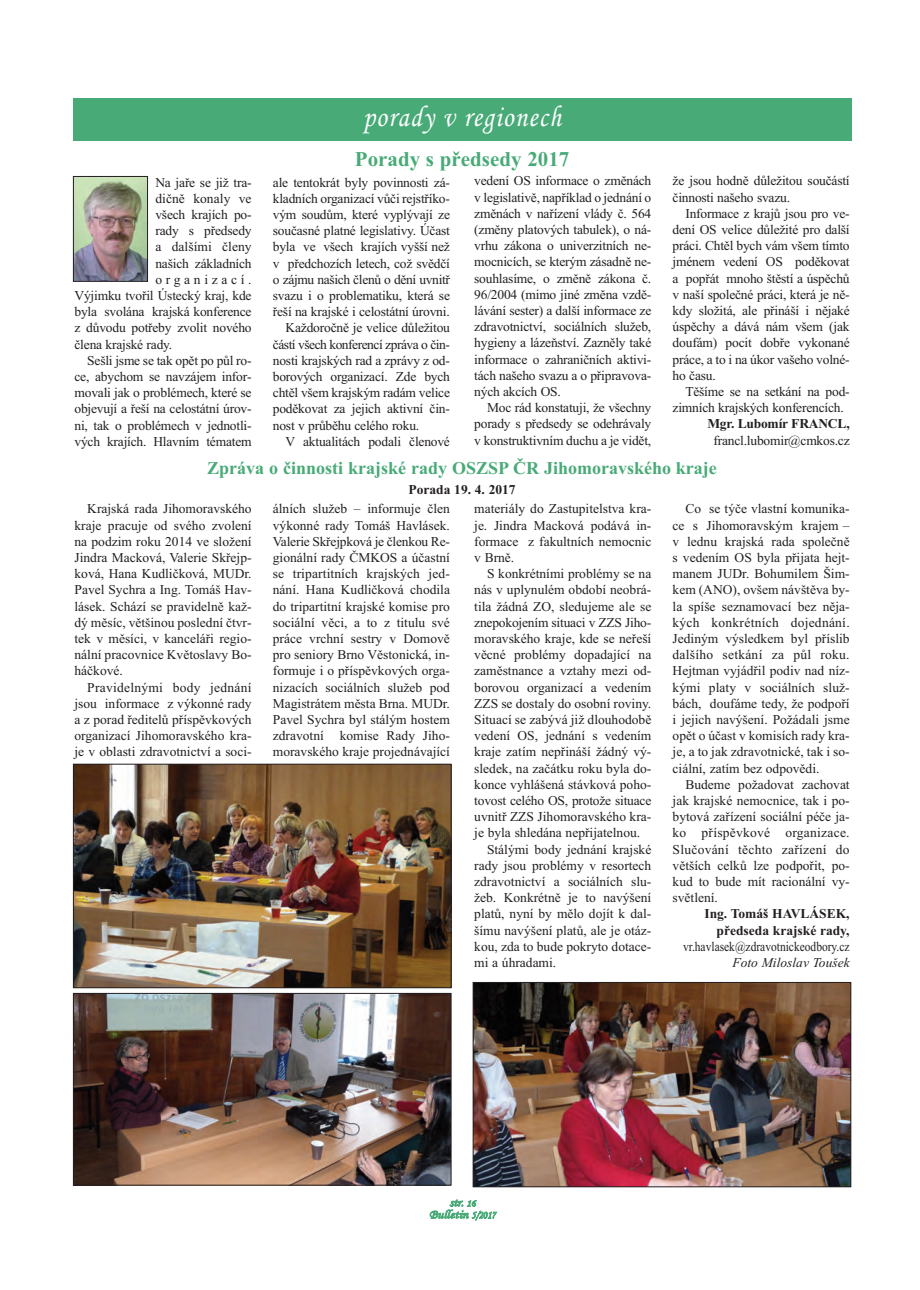
<style>
.page{position:relative;width:920px;height:1290px;background:#fff}
.page>*{position:absolute;margin:0;border:0;box-sizing:border-box;transform-origin:0 0}
.t1{font:30px "Monotype Corsiva";letter-spacing:.045em;color:#fff;scale:.9 1}
.t2{font:700 21px "Times New Roman";color:#48aa77}
.t3{font:700 18px "Times New Roman";color:#48aa77}
.t4{font:13.5px/16.2px "Times New Roman";letter-spacing:-.015em;color:#231f20;text-align:justify}
.t5{font:700 13.5px/16.2px "Times New Roman";color:#231f20;text-align:right}
.t6{font:13.5px "Times New Roman";letter-spacing:-.015em;color:#231f20;scale:.85 1}
.t7{font:13.5px "Times New Roman";letter-spacing:-.035em;color:#231f20}
.t8{font:13.5px "Times New Roman";letter-spacing:.005em;color:#231f20}
.t9{font:italic 13.5px "Times New Roman";color:#231f20}
.t10{font:13.5px "Times New Roman";letter-spacing:.275em;color:#231f20}
.t11{font:12.15px/12px "Monotype Corsiva";letter-spacing:-.015em;color:#48aa77;text-align:center;scale:1.11 1}
.s1{font-size:9.45px}
.s2{font-size:10.5px}
</style>
<div class="page">
<div style="left:73px;top:99px;width:778px;height:42px;background:#48aa77"></div>
<img style="left:75px;top:995px;width:374px;height:188px">
<div style="left:73px;top:993px;width:378px;height:192px;border:1px solid #231f20"></div>
<img style="left:475px;top:984px;width:374px;height:201px">
<div style="left:473px;top:982px;width:378px;height:205px;border:1px solid #231f20"></div>
<img style="left:75px;top:766px;width:374px;height:220px">
<div style="left:73px;top:764px;width:378px;height:224px;border:1px solid #231f20"></div>
<img style="left:75px;top:178px;width:71px;height:102px">
<div style="left:73px;top:176px;width:75px;height:106px;border:1px solid #231f20"></div>
<p class="t4" style="left:155px;top:174px;width:98px">Na jaře se již tra-</p>
<p class="t8" style="left:155px;top:190px;width:98px">dičně konaly ve</p>
<p class="t4" style="left:155px;top:206px;width:98px">všech krajích po-</p>
<p class="t4" style="left:155px;top:222px;width:98px">rady s předsedy</p>
<p class="t8" style="left:155px;top:239px;width:98px">a dalšími členy</p>
<p class="t4" style="left:155px;top:255px;width:98px">našich základních</p>
<p class="t10" style="left:155px;top:271px;width:98px">organizací.</p>
<p class="t4" style="left:75px;top:287px;width:179px">Výjimku tvořil Ústecký kraj, kde</p>
<p class="t4" style="left:75px;top:303px;width:179px">byla svolána krajská konference</p>
<p class="t4" style="left:75px;top:320px;width:179px">z důvodu potřeby zvolit nového</p>
<p class="t4" style="left:75px;top:336px;width:99px">člena krajské rady.</p>
<p class="t4" style="left:87px;top:352px;width:166px">Sešli jsme se tak opět po půl ro-</p>
<p class="t4" style="left:75px;top:368px;width:179px">ce, abychom se navzájem infor-</p>
<p class="t4" style="left:75px;top:384px;width:179px">movali jak o problémech, které se</p>
<p class="t4" style="left:75px;top:401px;width:179px">objevují a řeší na celostátní úrov-</p>
<p class="t4" style="left:75px;top:417px;width:179px">ni, tak o problémech v jednotli-</p>
<p class="t4" style="left:75px;top:433px;width:179px">vých krajích. Hlavním tématem</p>
<h1 class="t1" style="left:363px;top:98px;width:221px">porady v regionech</h1>
<h2 class="t2" style="left:355px;top:146px;width:216px">Porady s předsedy 2017</h2>
<p class="t4" style="left:474px;top:173px;width:179px">vedení OS informace o změnách v legislativě, například o jednání o změnách v nařízení vlády č. 564 (změny platových tabulek), o ná&shy;vrhu zákona o univerzitních ne&shy;mocnicích, se kterým zásadně ne&shy;souhlasíme, o změně zákona č.<br>96/2004 (mimo jiné změna vzdě&shy;lávání sester) a další informace ze zdravotnictví, sociálních služeb, hygieny a lázeňství. Zazněly také informace o zahraničních aktivi&shy;tách našeho svazu a o připravova&shy;ných akcích OS.</p>
<p class="t4" style="left:474px;top:399px;width:179px;text-indent:13px">Moc rád konstatuji, že všechny porady s předsedy se odehrávaly v konstruktivním duchu a je vidět,</p>
<p class="t4" style="left:273px;top:174px;width:179px">ale tentokrát byly povinnosti zá-</p>
<p class="t4" style="left:273px;top:190px;width:179px">kladních organizací vůči rejstříko-</p>
<p class="t4" style="left:273px;top:206px;width:179px">vým soudům, které vyplývají ze</p>
<p class="t4" style="left:273px;top:222px;width:179px">současné platné legislativy. Účast</p>
<p class="t4" style="left:273px;top:239px;width:179px">byla ve všech krajích vyšší než</p>
<p class="t4" style="left:273px;top:255px;width:179px">v předchozích letech, což svědčí</p>
<p class="t4" style="left:273px;top:271px;width:179px">o zájmu našich členů o dění uvnitř</p>
<p class="t4" style="left:273px;top:287px;width:179px">svazu i o problematiku, která se</p>
<p class="t4" style="left:273px;top:303px;width:178px">řeší na krajské i celostátní úrovni.</p>
<p class="t4" style="left:286px;top:320px;width:166px">Každoročně je velice důležitou</p>
<p class="t7" style="left:273px;top:336px;width:179px">částí všech konferencí zpráva o čin-</p>
<p class="t4" style="left:273px;top:352px;width:179px">nosti krajských rad a zprávy z od-</p>
<p class="t4" style="left:273px;top:368px;width:179px">borových organizací. Zde bych</p>
<p class="t4" style="left:273px;top:384px;width:179px">chtěl všem krajským radám velice</p>
<p class="t4" style="left:273px;top:401px;width:179px">poděkovat za jejich aktivní čin-</p>
<p class="t4" style="left:273px;top:417px;width:148px">nost v průběhu celého roku.</p>
<p class="t4" style="left:286px;top:433px;width:166px">V aktualitách podali členové</p>
<p class="t4" style="left:673px;top:173px;width:179px">že jsou hodně důležitou součástí činnosti našeho svazu.</p>
<p class="t4" style="left:673px;top:205px;width:179px;text-indent:13px">Informace z krajů jsou pro ve&shy;dení OS velice důležité pro další práci. Chtěl bych vám všem tímto jménem vedení OS poděkovat a popřát mnoho štěstí a úspěchů v naší společné práci, která je ně&shy;kdy složitá, ale přináší i nějaké úspěchy a dává nám všem (jak doufám) pocit dobře vykonané práce, a to i na úkor vašeho volné&shy;ho času.</p>
<p class="t4" style="left:673px;top:383px;width:179px;text-indent:13px">Těšíme se na setkání na pod&shy;zimních krajských konferencích.</p>
<p class="t5" style="left:707px;top:416px;width:144px">Mgr. Lubomír FRANCL,</p>
<p class="t4" style="left:713px;top:432px;width:138px">francl.lubomir@cmkos.cz</p>
<h3 class="t3" style="left:207px;top:457px;width:511px">Zpráva o činnosti krajské rady OSZSP ČR Jihomoravského kraje</h3>
<p class="t5" style="left:409px;top:481px;width:109px">Porada 19. 4. 2017</p>
<p class="t4" style="left:75px;top:501px;width:179px;text-indent:13px">Krajská rada Jihomoravského kraje pracuje od svého zvolení na podzim roku 2014 ve složení Jindra Macková, Valerie Skřejp&shy;ková, Hana Kudličková, MUDr.<br>Pavel Sychra a Ing. Tomáš Hav&shy;lásek. Schází se pravidelně kaž&shy;dý měsíc, většinou poslední čtvr&shy;tek v měsíci, v kanceláři regio&shy;nální pracovnice Květoslavy Bo&shy;háčkové.</p>
<p class="t4" style="left:75px;top:679px;width:179px;text-indent:13px">Pravidelnými body jednání jsou informace z výkonné rady a z porad ředitelů příspěvkových organizací Jihomoravského kra&shy;je v oblasti zdravotnictví a soci-</p>
<p class="t4" style="left:273px;top:501px;width:179px">álních služeb – informuje člen výkonné rady Tomáš Havlásek.<br>Valerie Skřejpková je členkou Re&shy;gionální rady ČMKOS a účastní se tripartitních krajských jed&shy;nání. Hana Kudličková chodila do tripartitní krajské komise pro sociální věci, a to z titulu své práce vrchní sestry v Domově pro seniory Brno Věstonická, in&shy;formuje i o příspěvkových orga&shy;nizacích sociálních služeb pod Magistrátem města Brna. MUDr.<br>Pavel Sychra byl stálým hostem zdravotní komise Rady Jiho&shy;moravského kraje projednávající</p>
<p class="t4" style="left:474px;top:501px;width:179px">materiály do Zastupitelstva kra&shy;je. Jindra Macková podává in&shy;formace z fakultních nemocnic v Brně.</p>
<p class="t4" style="left:487px;top:565px;width:166px">S konkrétními problémy se na</p>
<p class="t4" style="left:474px;top:582px;width:179px">nás v uplynulém období neobrá-</p>
<p class="t4" style="left:474px;top:598px;width:179px">tila žádná ZO, sledujeme ale se</p>
<p class="t4" style="left:474px;top:614px;width:179px">znepokojením situaci v ZZS Jiho-</p>
<p class="t4" style="left:474px;top:630px;width:179px">moravského kraje, kde se neřeší</p>
<p class="t4" style="left:474px;top:646px;width:179px">věcné problémy dopadající na</p>
<p class="t4" style="left:474px;top:663px;width:179px">zaměstnance a vztahy mezi od-</p>
<p class="t4" style="left:474px;top:679px;width:179px">borovou organizací a vedením</p>
<p class="t4" style="left:474px;top:695px;width:179px">ZZS se dostaly do osobní roviny.</p>
<p class="t4" style="left:474px;top:711px;width:179px">Situací se zabývá již dlouhodobě</p>
<p class="t4" style="left:474px;top:727px;width:179px">vedení OS, jednání s vedením</p>
<p class="t4" style="left:474px;top:744px;width:179px">kraje zatím nepřináší žádný vý-</p>
<p class="t4" style="left:474px;top:760px;width:179px">sledek, na začátku roku byla do-</p>
<p class="t4" style="left:474px;top:776px;width:179px">konce vyhlášená stávková poho-</p>
<p class="t4" style="left:474px;top:792px;width:179px">tovost celého OS, protože situace</p>
<p class="t4" style="left:474px;top:808px;width:179px">uvnitř ZZS Jihomoravského kra-</p>
<p class="t4" style="left:474px;top:825px;width:167px">je byla shledána nepřijatelnou.</p>
<p class="t4" style="left:487px;top:841px;width:166px">Stálými body jednání krajské</p>
<p class="t4" style="left:474px;top:857px;width:179px">rady jsou problémy v resortech</p>
<p class="t4" style="left:474px;top:873px;width:179px">zdravotnictví a sociálních slu-</p>
<p class="t4" style="left:474px;top:889px;width:179px">žeb. Konkrétně je to navýšení</p>
<p class="t4" style="left:474px;top:906px;width:179px">platů, nyní by mělo dojít k dal-</p>
<p class="t4" style="left:474px;top:922px;width:179px">šímu navýšení platů, ale je otáz-</p>
<p class="t4" style="left:474px;top:938px;width:179px">kou, zda to bude pokryto dotace-</p>
<p class="t4" style="left:474px;top:954px;width:84px">mi a úhradami.</p>
<p class="t4" style="left:673px;top:501px;width:179px;text-indent:13px">Co se týče vlastní komunika&shy;ce s Jihomoravským krajem – v lednu krajská rada společně s vedením OS byla přijata hejt&shy;manem JUDr. Bohumilem Šim&shy;kem (ANO), ovšem návštěva by&shy;la spíše seznamovací bez něja&shy;kých konkrétních dojednání.<br>Jediným výsledkem byl příslib dalšího setkání za půl roku.<br>Hejtman vyjádřil podiv nad níz&shy;kými platy v sociálních služ&shy;bách, doufáme tedy, že podpoří i jejich navýšení. Požádali jsme opět o účast v komisích rady kra&shy;je, a to jak zdravotnické, tak i so&shy;ciální, zatím bez odpovědi.</p>
<p class="t4" style="left:673px;top:776px;width:179px;text-indent:13px">Budeme požadovat zachovat jak krajské nemocnice, tak i po&shy;bytová zařízení sociální péče ja&shy;ko příspěvkové organizace.<br>Slučování těchto zařízení do větších celků lze podpořit, po&shy;kud to bude mít racionální vy&shy;světlení.</p>
<p class="t5" style="left:704px;top:906px;width:147px">Ing. Tomáš HAVLÁSEK, předseda krajské rady,</p>
<p class="t6" style="left:683px;top:938px;width:197px">vr.havlasek@zdravotnickeodbory.cz</p>
<p class="t9" style="left:732px;top:954px;width:119px">Foto Miloslav Toušek</p>
<p class="t11" style="left:429px;top:1196px;width:61px">str. <span class="s1">16<br></span>Bulletin <span class="s2">5/2017</span></p>
</div>
